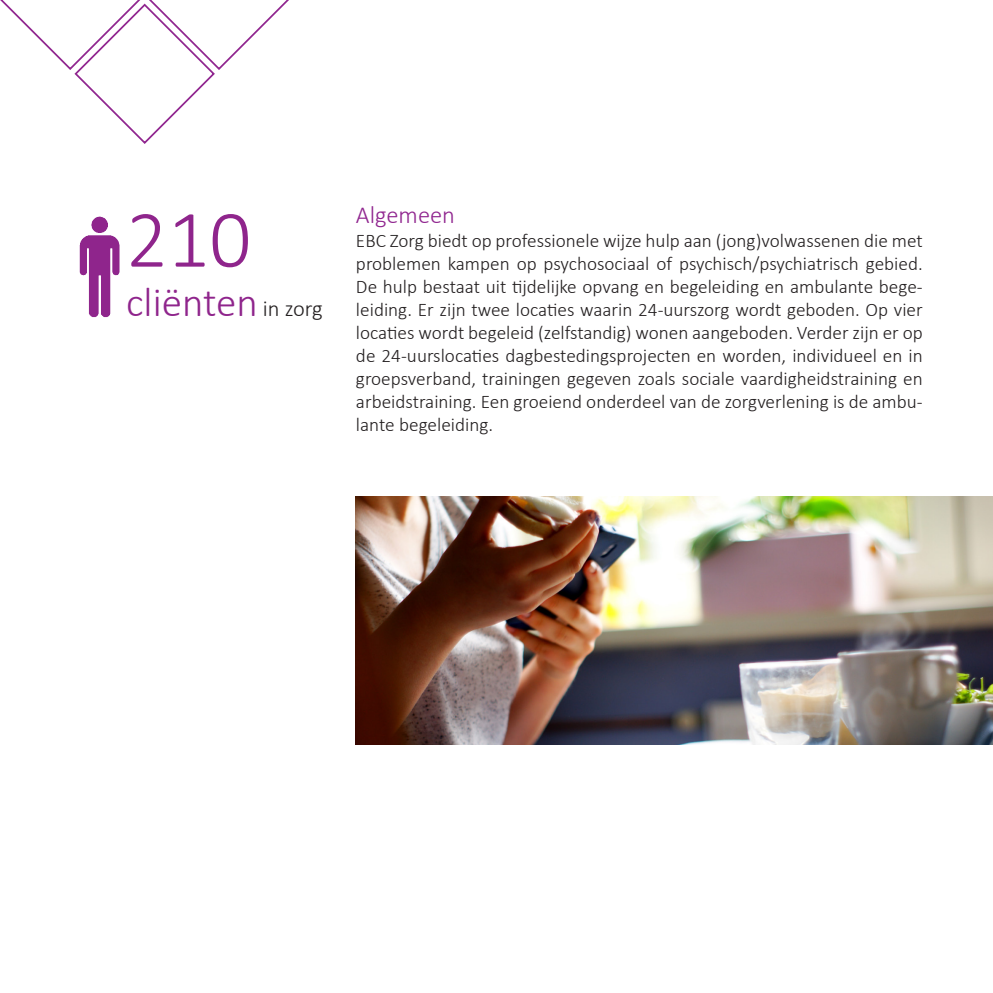
<style>
.page{position:relative;width:993px;height:993px;background:#fff}
.page>*{position:absolute;margin:0;border:0;box-sizing:border-box;transform-origin:0 0}
.t1{font:300 82.08px "Calibri";color:#8f258c}
.t2{font:300 41.12px "Calibri";color:#8f258c}
.t3{font:300 24.5px "Calibri";color:#90268f}
.t4{font:300 19.25px/23.1px "Calibri";color:#231f20;text-align:justify}
.s1{font-size:22.57px;color:#231f20}
</style>
<div class="page">
<img style="left:79px;top:216px;width:41px;height:102px">
<svg style="left:0;top:0;width:289px;height:144px"></svg>
<img style="left:356px;top:496px;width:636px;height:248px">
<p class="t1" style="left:126px;top:188px;width:126px">210</p>
<p class="t2" style="left:126px;top:277px;width:198px">cliënten <span class="s1">in zorg</span></p>
<p class="t3" style="left:356px;top:200px;width:100px">Algemeen</p>
<p class="t4" style="left:356px;top:228px;width:568px">EBC Zorg biedt op professionele wijze hulp aan (jong)volwassenen die met problemen kampen op psychosociaal of psychisch/psychiatrisch gebied.<br>De hulp bestaat uit tijdelijke opvang en begeleiding en ambulante bege&shy;leiding. Er zijn twee locaties waarin 24-uurszorg wordt geboden. Op vier locaties wordt begeleid (zelfstandig) wonen aangeboden. Verder zijn er op de 24-uurslocaties dagbestedingsprojecten en worden, individueel en in groepsverband, trainingen gegeven zoals sociale vaardigheidstraining en arbeidstraining. Een groeiend onderdeel van de zorgverlening is de ambu&shy;lante begeleiding.</p>
</div>
